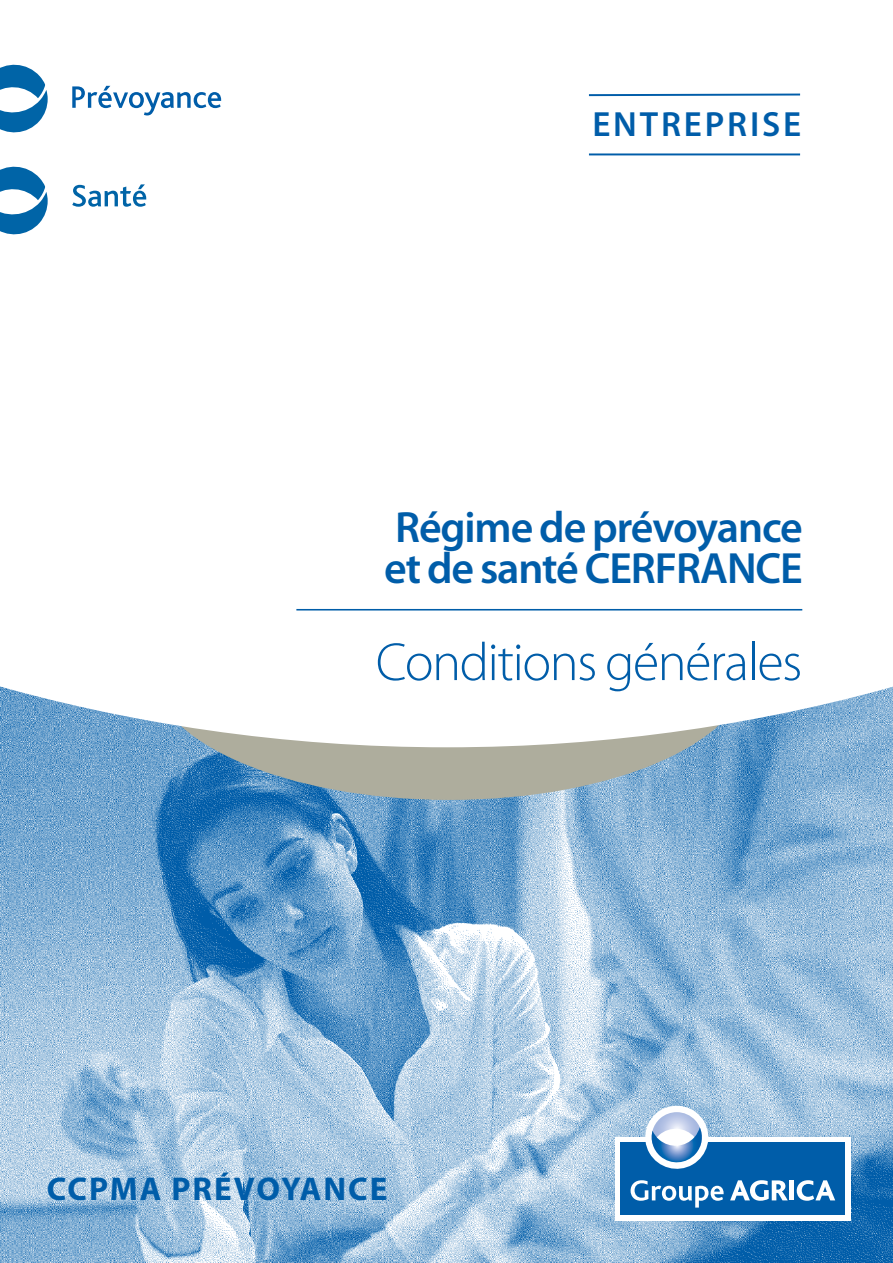
<style>
.page{position:relative;width:893px;height:1263px;background:#fff}
.page>*{position:absolute;margin:0;border:0;box-sizing:border-box;transform-origin:0 0}
.t1{font:300 54px "Myriad Pro";letter-spacing:-.025em;color:#005da9}
.t2{font:600 43.95px/40.5px "Myriad Pro";letter-spacing:-.025em;color:#005da9}
.t3{font:600 35.1px "Myriad Pro";letter-spacing:.08em;color:#005da9}
.t4{font:700 33px "Myriad Pro";letter-spacing:.06em;color:#005da9}
</style>
<div class="page">
<img style="left:0;top:747px;width:893px;height:516px">
<div style="left:151px;top:536px;width:597px;height:264px;background:#aead9d;border-radius:50%"></div>
<svg style="left:0;top:153px;width:893px;height:594px"></svg>
<svg style="left:588px;top:93px;width:213px;height:4px"></svg>
<hr style="left:589px;top:153px;width:211px;height:2px;background:#005da9">
<div style="left:615px;top:1137px;width:235px;height:84px;background:#fff"></div>
<div style="left:620px;top:1143px;width:225px;height:72px;background:#005da9"></div>
<svg style="left:631px;top:1180px;width:93px;height:27px"></svg>
<svg style="left:730px;top:1180px;width:58px;height:21px"></svg>
<div style="left:789px;top:1180px;width:5px;height:20px;background:#fff"></div>
<svg style="left:797px;top:1180px;width:38px;height:21px"></svg>
<svg style="left:641px;top:1105px;width:72px;height:64px"></svg>
<hr style="left:296px;top:609px;width:506px;height:1px;background:#005da9">
<div style="left:68px;top:160px;width:87px;height:57px;background:#fff"></div>
<svg style="left:72px;top:184px;width:74px;height:23px"></svg>
<svg style="left:72px;top:86px;width:149px;height:29px"></svg>
<svg style="left:0;top:64px;width:48px;height:69px"></svg>
<svg style="left:0;top:159px;width:56px;height:84px"></svg>
<p class="t3" style="left:592px;top:105px;width:210px">ENTREPRISE</p>
<p class="t2" style="left:384px;top:508px;width:420px">Régime de prévoyance et de santé CERFRANCE</p>
<p class="t1" style="left:376px;top:632px;width:428px">Conditions générales</p>
<p class="t4" style="left:47px;top:1170px;width:342px">CCPMA PRÉVOYANCE</p>
</div>
